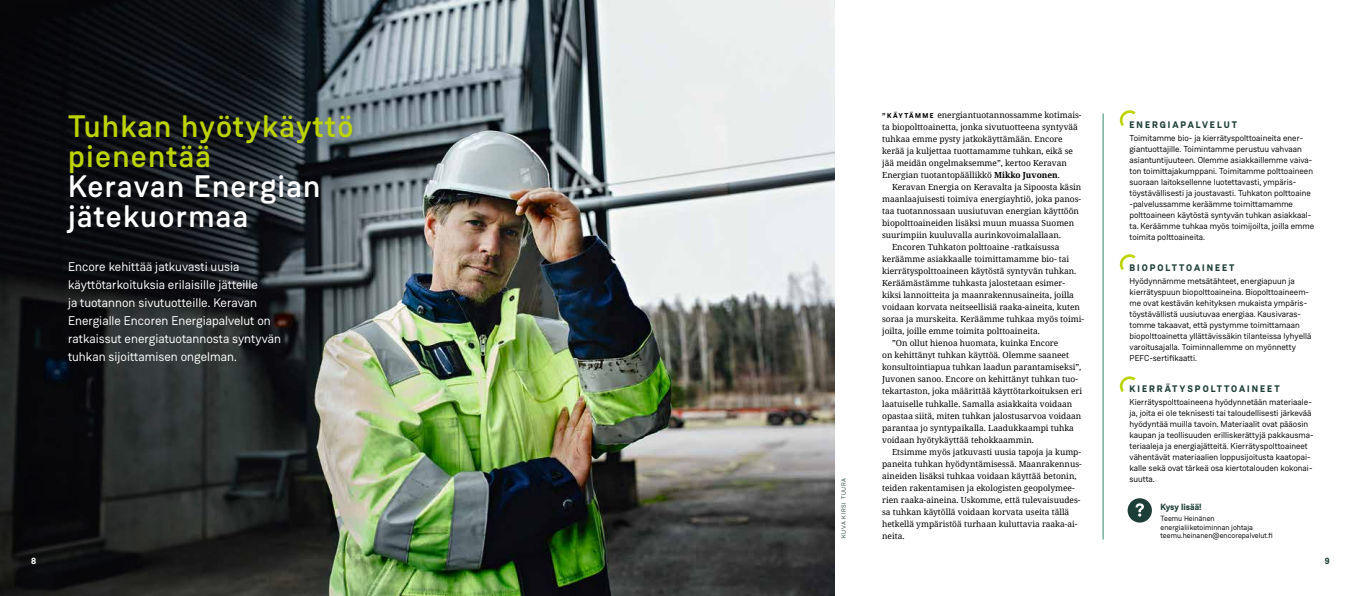
<style>
.page{position:relative;width:1361px;height:596px;background:#fff}
.page>*{position:absolute;margin:0;border:0;box-sizing:border-box;transform-origin:0 0}
.t1{font:500 31px/30px "Weissenhof Grotesk";letter-spacing:.04em;color:#bcd400}
.t2{font:500 31px/30px "Weissenhof Grotesk";letter-spacing:.04em;color:#fff}
.t3{font:12.6px/18px "Weissenhof Grotesk";color:#fff}
.t4{font:700 9.5px "Weissenhof Grotesk";letter-spacing:.21em;color:#1d3e36}
.t5{font:700 9px "Weissenhof Grotesk";letter-spacing:-.005em;color:#1d3e36}
.t6{font:700 9px "Weissenhof Grotesk";color:#fff}
.t7{font:8.6px/11px "Weissenhof Grotesk";color:#000}
.t8{font:8.4px/12px "Noto Serif";color:#000}
.t9{font:7.5px/8.6px "Weissenhof Grotesk";color:#000}
.t10{font:6px "Weissenhof Grotesk";letter-spacing:.11em;color:#1d3e36}
.s1{font-family:"Weissenhof Grotesk";font-weight:700;font-size:7px}
.s2{font-weight:700}
</style>
<div class="page">
<img style="left:403px;top:0;width:431px;height:595px">
<svg style="left:0;top:0;width:403px;height:595px;background:#2d3231"></svg>
<svg style="left:1120px;top:110px;width:15px;height:16px"></svg>
<svg style="left:1120px;top:254px;width:15px;height:16px"></svg>
<svg style="left:1120px;top:376px;width:15px;height:16px"></svg>
<hr style="left:1103px;top:113px;width:1px;height:426px;background:#318f70">
<div style="left:1127px;top:498px;width:25px;height:24px;background:#1d3e36;border-radius:50%"></div>
<svg style="left:1135px;top:503px;width:9px;height:13px"></svg>
<h1 class="t1" style="left:68px;top:111px;width:287px">Tuhkan hyötykäyttö pienentää</h1>
<h1 class="t2" style="left:68px;top:171px;width:254px">Keravan Energian jätekuormaa</h1>
<h2 class="t3" style="left:68px;top:257px;width:214px">Encore kehittää jatkuvasti uusia käyttötarkoituksia erilaisille jätteille<br>ja tuotannon sivutuotteille. Keravan Energialle Encoren Energiapalvelut on ratkaissut energiatuotannosta syntyvän tuhkan sijoittamisen ongelman.</h2>
<p class="t10" style="left:840px;top:537px;width:61px;rotate:-90deg">KUVA KIRSI TUURA</p>
<p class="t8" style="left:882px;top:109px;width:201px"><span class="s1">” K ÄY TÄ M M E</span> energiantuotannossamme kotimais&shy;ta biopolttoainetta, jonka sivutuotteena syntyvää tuhkaa emme pysty jatkokäyttämään. Encore kerää ja kuljettaa tuottamamme tuhkan, eikä se jää meidän ongelmaksemme”, kertoo Keravan Energian tuotantopäällikkö <span class="s2">Mikko Juvonen</span>.</p>
<p class="t8" style="left:892px;top:181px;width:191px">Keravan Energia on Keravalta ja Sipoosta käsin</p>
<p class="t8" style="left:882px;top:193px;width:200px">maanlaajuisesti toimiva energiayhtiö, joka panos-</p>
<p class="t8" style="left:882px;top:205px;width:198px">taa tuotannossaan uusiutuvan energian käyttöön</p>
<p class="t8" style="left:882px;top:217px;width:194px">biopolttoaineiden lisäksi muun muassa Suomen</p>
<p class="t8" style="left:882px;top:229px;width:180px">suurimpiin kuuluvalla aurinkovoimalallaan.</p>
<p class="t8" style="left:892px;top:241px;width:169px">Encoren Tuhkaton polttoaine -ratkaisussa</p>
<p class="t8" style="left:882px;top:253px;width:188px">keräämme asiakkaalle toimittamamme bio- tai</p>
<p class="t8" style="left:882px;top:265px;width:196px">kierrätyspolttoaineen käytöstä syntyvän tuhkan.</p>
<p class="t8" style="left:882px;top:277px;width:184px">Keräämästämme tuhkasta jalostetaan esimer-</p>
<p class="t8" style="left:882px;top:289px;width:193px">kiksi lannoitteita ja maanrakennusaineita, joilla</p>
<p class="t8" style="left:882px;top:301px;width:199px">voidaan korvata neitseellisiä raaka-aineita, kuten</p>
<p class="t8" style="left:882px;top:313px;width:203px">soraa ja murskeita. Keräämme tuhkaa myös toimi-</p>
<p class="t8" style="left:882px;top:325px;width:159px">joilta, joille emme toimita polttoaineita.</p>
<p class="t8" style="left:892px;top:337px;width:168px">”On ollut hienoa huomata, kuinka Encore</p>
<p class="t8" style="left:882px;top:349px;width:188px">on kehittänyt tuhkan käyttöä. Olemme saaneet</p>
<p class="t8" style="left:882px;top:361px;width:201px">konsultointiapua tuhkan laadun parantamiseksi”,</p>
<p class="t8" style="left:882px;top:373px;width:197px">Juvonen sanoo. Encore on kehittänyt tuhkan tuo-</p>
<p class="t8" style="left:882px;top:385px;width:201px">tekartaston, joka määrittää käyttötarkoituksen eri</p>
<p class="t8" style="left:882px;top:397px;width:192px">laatuiselle tuhkalle. Samalla asiakkaita voidaan</p>
<p class="t8" style="left:882px;top:409px;width:201px">opastaa siitä, miten tuhkan jalostusarvoa voidaan</p>
<p class="t8" style="left:882px;top:421px;width:193px">parantaa jo syntypaikalla. Laadukkaampi tuhka</p>
<p class="t8" style="left:882px;top:433px;width:153px">voidaan hyötykäyttää tehokkaammin.</p>
<p class="t8" style="left:892px;top:445px;width:190px">Etsimme myös jatkuvasti uusia tapoja ja kump-</p>
<p class="t8" style="left:882px;top:457px;width:201px">paneita tuhkan hyödyntämisessä. Maanrakennus-</p>
<p class="t8" style="left:882px;top:469px;width:196px">aineiden lisäksi tuhkaa voidaan käyttää betonin,</p>
<p class="t8" style="left:882px;top:481px;width:194px">teiden rakentamisen ja ekologisten geopolymee-</p>
<p class="t8" style="left:882px;top:493px;width:200px">rien raaka-aineina. Uskomme, että tulevaisuudes-</p>
<p class="t8" style="left:882px;top:505px;width:189px">sa tuhkan käytöllä voidaan korvata useita tällä</p>
<p class="t8" style="left:882px;top:517px;width:197px">hetkellä ympäristöä turhaan kuluttavia raaka-ai-</p>
<p class="t8" style="left:882px;top:529px;width:24px">neita.</p>
<p class="t4" style="left:1129px;top:118px;width:109px">ENERGIAPALVELUT</p>
<p class="t7" style="left:1129px;top:132px;width:186px">Toimitamme bio- ja kierrätyspolttoaineita ener&shy;giantuottajille. Toimintamme perustuu vahvaan asiantuntijuuteen. Olemme asiakkaillemme vaiva&shy;ton toimittajakumppani. Toimitamme polttoaineen suoraan laitoksellenne luotettavasti, ympäris&shy;töystävällisesti ja joustavasti. Tuhkaton polttoaine -palvelussamme keräämme toimittamamme polttoaineen käytöstä syntyvän tuhkan asiakkaal&shy;ta. Keräämme tuhkaa myös toimijoilta, joilla emme toimita polttoaineita.</p>
<p class="t4" style="left:1129px;top:261px;width:106px">BIOPOLTTOAINEET</p>
<p class="t7" style="left:1129px;top:275px;width:183px">Hyödynnämme metsätähteet, energiapuun ja kierrätyspuun biopolttoaineina. Biopolttoaineem&shy;me ovat kestävän kehityksen mukaista ympäris&shy;töystävällistä uusiutuvaa energiaa. Kausivaras&shy;tomme takaavat, että pystymme toimittamaan biopolttoainetta yllättävissäkin tilanteissa lyhyellä varoitusajalla. Toiminnallemme on myönnetty PEFC-sertifikaatti.</p>
<p class="t4" style="left:1129px;top:382px;width:152px">KIERRÄTYSPOLTTOAINEET</p>
<p class="t7" style="left:1129px;top:396px;width:185px">Kierrätyspolttoaineena hyödynnetään materiaale&shy;ja, joita ei ole teknisesti tai taloudellisesti järkevää hyödyntää muilla tavoin. Materiaalit ovat pääosin kaupan ja teollisuuden erilliskerättyjä pakkausma&shy;teriaaleja ja energiajätteitä. Kierrätyspolttoaineet vähentävät materiaalien loppusijoitusta kaatopai&shy;kalle sekä ovat tärkeä osa kiertotalouden kokonai&shy;suutta.</p>
<p class="t9" style="left:1160px;top:514px;width:114px">Teemu Heinänen energialiiketoiminnan johtaja teemu.heinanen@encorepalvelut.fi</p>
<p class="t5" style="left:1160px;top:500px;width:43px">Kysy lisää!</p>
<p class="t6" style="left:31px;top:554px;width:7px">8</p>
<p class="t5" style="left:1325px;top:555px;width:6px">9</p>
</div>
